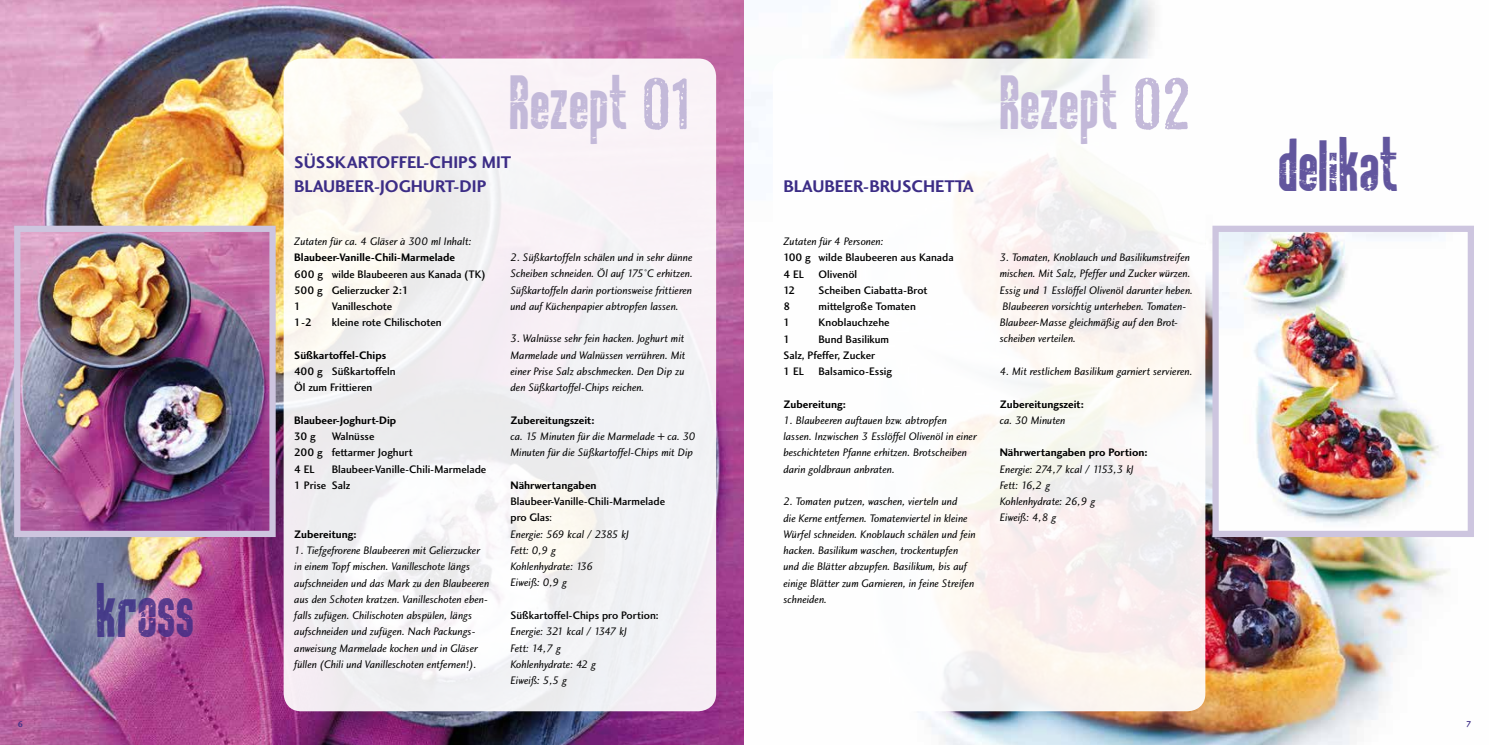
<style>
.page{position:relative;width:1489px;height:745px;background:#fff}
.page>*{position:absolute;margin:0;border:0;box-sizing:border-box;transform-origin:0 0}
.t1{font:25px "Rockit";color:#c3b9d9}
.t2{font:25px "Rockit";color:#3c2d86}
.t3{font:17.5px/23.8px "Charlotte Sans Bold Plain";color:#3c2d86}
.t4{font:11.25px/16.2px "Charlotte Sans Book Italic Plain";color:#000}
.t5{font:11.25px/16.2px "Charlotte Sans Medium Plain";color:#000}
.t6{font:11.25px "Charlotte Sans Bold Plain";color:#000}
.t7{font:8.75px "Charlotte Sans Medium Plain";color:#3c2d86}
.s1{font-family:"Charlotte Sans Book Plain"}
</style>
<div class="page">
<img style="left:0;top:0;width:744px;height:744px">
<img style="left:744px;top:0;width:730px;height:744px">
<img style="left:21px;top:232px;width:248px;height:297px">
<div style="left:14px;top:225px;width:262px;height:311px;border:6px solid #cdc5df"></div>
<img style="left:1219px;top:232px;width:247px;height:297px">
<div style="left:1212px;top:225px;width:261px;height:311px;border:6px solid #cdc5df"></div>
<div style="left:283px;top:58px;width:433px;height:652px;background:#f4f2f4;border-radius:18px"></div>
<div style="left:772px;top:58px;width:433px;height:652px;background:linear-gradient(to right,#fff,#f7f1ef);border-radius:18px"></div>
<img style="left:644px;top:77px;width:43px;height:53px">
<img style="left:1130px;top:63px;width:60px;height:85px">
<div style="left:61px;top:549px;width:166px;height:122px;background:#fff;opacity:.55"></div>
<h1 class="t2" style="left:97px;top:613px;width:100px">kross</h1>
<h1 class="t1" style="left:510px;top:105px;width:120px">Rezept</h1>
<h1 class="t1" style="left:1000px;top:105px;width:120px">Rezept</h1>
<h2 class="t3" style="left:294px;top:150px;width:218px">SÜSSKARTOFFEL-CHIPS MIT<br>BLAUBEER-JOGHURT-DIP</h2>
<p class="t4" style="left:294px;top:233px;width:179px">Zutaten für ca. 4 Gläser à 300 ml Inhalt:</p>
<p class="t6" style="left:294px;top:250px;width:162px">Blaubeer-Vanille-Chili-Marmelade</p>
<p class="t5" style="left:294px;top:265px;width:193px">600 g wilde Blaubeeren aus Kanada (TK)<br>500 g Gelierzucker 2:1<br>1</p>
<p class="t5" style="left:332px;top:298px;width:62px">Vanilleschote</p>
<p class="t5" style="left:294px;top:314px;width:19px">1-2</p>
<p class="t5" style="left:332px;top:314px;width:111px">kleine rote Chilischoten</p>
<p class="t6" style="left:294px;top:348px;width:93px">Süßkartoffel-Chips</p>
<p class="t5" style="left:294px;top:363px;width:103px">400 g Süßkartoffeln<br>Öl zum Frittieren</p>
<p class="t6" style="left:294px;top:413px;width:104px">Blaubeer-Joghurt-Dip</p>
<p class="t5" style="left:294px;top:428px;width:23px">30 g</p>
<p class="t5" style="left:294px;top:428px;width:120px;text-indent:37px">Walnüsse<br>200 g fettarmer Joghurt<br>4 EL</p>
<p class="t5" style="left:294px;top:460px;width:194px;text-indent:37px">Blaubeer-Vanille-Chili-Marmelade<br>1 Prise Salz</p>
<p class="t6" style="left:294px;top:527px;width:64px">Zubereitung:</p>
<p class="t4" style="left:294px;top:541px;width:196px">1. Tiefgefrorene Blaubeeren mit Gelierzucker in einem Topf mischen. Vanilleschote längs aufschneiden und das Mark zu den Blaubeeren aus den Schoten kratzen. Vanilleschoten eben&shy;falls zufügen. Chilischoten abspülen, längs aufschneiden und zufügen. Nach Packungs&shy;anweisung Marmelade kochen und in Gläser füllen (Chili und Vanilleschoten entfernen!).</p>
<p class="t4" style="left:510px;top:249px;width:184px;text-align:justify">2. Süßkartoffeln schälen und in sehr dünne Scheiben schneiden. Öl auf 175°C erhitzen.<br>Süßkartoffeln darin portionsweise frittieren und auf Küchenpapier abtropfen lassen.</p>
<p class="t4" style="left:510px;top:330px;width:176px;text-align:justify">3. Walnüsse sehr fein hacken. Joghurt mit Marmelade und Walnüssen verrühren. Mit einer Prise Salz abschmecken. Den Dip zu den Süßkartoffel-Chips reichen.</p>
<p class="t6" style="left:510px;top:413px;width:86px">Zubereitungszeit:</p>
<p class="t4" style="left:510px;top:428px;width:187px">ca. 15 Minuten für die Marmelade + ca. 30<br>Minuten für die Süßkartoffel-Chips mit Dip</p>
<p class="t6" style="left:510px;top:478px;width:88px">Nährwertangaben</p>
<p class="t5" style="left:510px;top:493px;width:156px">Blaubeer-Vanille-Chili-Marmelade pro Glas<span class="s1">:</span></p>
<p class="t4" style="left:510px;top:525px;width:120px">Energie: 569 kcal / 2385 kJ<br>Fett: 0,9 g<br>Kohlenhydrate: 136<br>Eiweiß: 0,9 g</p>
<p class="t5" style="left:510px;top:606px;width:150px">Süßkartoffel-Chips pro Portion:</p>
<p class="t4" style="left:510px;top:622px;width:118px">Energie: 321 kcal / 1347 kJ<br>Fett: 14,7 g<br>Kohlenhydrate: 42 g<br>Eiweiß: 5,5 g</p>
<h2 class="t3" style="left:783px;top:174px;width:192px">BLAUBEER-BRUSCHETTA</h2>
<p class="t4" style="left:783px;top:233px;width:102px">Zutaten für 4 Personen:</p>
<p class="t5" style="left:783px;top:249px;width:172px">100 g wilde Blaubeeren aus Kanada<br>4 EL</p>
<p class="t5" style="left:818px;top:265px;width:40px">Olivenöl</p>
<p class="t5" style="left:783px;top:281px;width:13px">12</p>
<p class="t5" style="left:818px;top:281px;width:111px">Scheiben Ciabatta-Brot</p>
<p class="t5" style="left:783px;top:298px;width:8px">8</p>
<p class="t5" style="left:818px;top:298px;width:99px">mittelgroße Tomaten</p>
<p class="t5" style="left:783px;top:314px;width:8px">1</p>
<p class="t5" style="left:818px;top:314px;width:73px">Knoblauchzehe</p>
<p class="t5" style="left:783px;top:330px;width:8px">1</p>
<p class="t5" style="left:783px;top:330px;width:107px;text-indent:35px">Bund Basilikum<br>Salz, Pfeffer, Zucker<br>1 EL</p>
<p class="t5" style="left:818px;top:363px;width:75px">Balsamico-Essig</p>
<p class="t6" style="left:783px;top:397px;width:64px">Zubereitung:</p>
<p class="t4" style="left:783px;top:411px;width:195px">1. Blaubeeren auftauen bzw. abtropfen lassen. Inzwischen 3 Esslöffel Olivenöl in einer beschichteten Pfanne erhitzen. Brotscheiben darin goldbraun anbraten.</p>
<p class="t4" style="left:783px;top:493px;width:194px">2. Tomaten putzen, waschen, vierteln und<br>die Kerne entfernen. Tomatenviertel in kleine Würfel schneiden. Knoblauch schälen und fein hacken. Basilikum waschen, trockentupfen und die Blätter abzupfen. Basilikum, bis auf einige Blätter zum Garnieren, in feine Streifen schneiden.</p>
<p class="t4" style="left:999px;top:249px;width:195px">3. Tomaten, Knoblauch und Basilikumstreifen mischen. Mit Salz, Pfeffer und Zucker würzen.<br>Essig und 1 Esslöffel Olivenöl darunter heben.<br>Blaubeeren vorsichtig unterheben. Tomaten-Blaubeer-Masse gleichmäßig auf den Brot&shy;scheiben verteilen.</p>
<p class="t4" style="left:999px;top:363px;width:194px">4. Mit restlichem Basilikum garniert servieren.</p>
<p class="t6" style="left:999px;top:397px;width:86px">Zubereitungszeit:</p>
<p class="t4" style="left:999px;top:411px;width:67px">ca. 30 Minuten</p>
<p class="t6" style="left:999px;top:445px;width:149px">Nährwertangaben pro Portion:</p>
<p class="t4" style="left:999px;top:460px;width:136px">Energie: 274,7 kcal / 1153,3 kJ<br>Fett: 16,2 g<br>Kohlenhydrate: 26,9 g<br>Eiweiß: 4,8 g</p>
<h1 class="t2" style="left:1278px;top:167px;width:122px">delikat</h1>
<p class="t7" style="left:18px;top:718px;width:7px">6</p>
<p class="t7" style="left:1465px;top:718px;width:7px">7</p>
</div>
